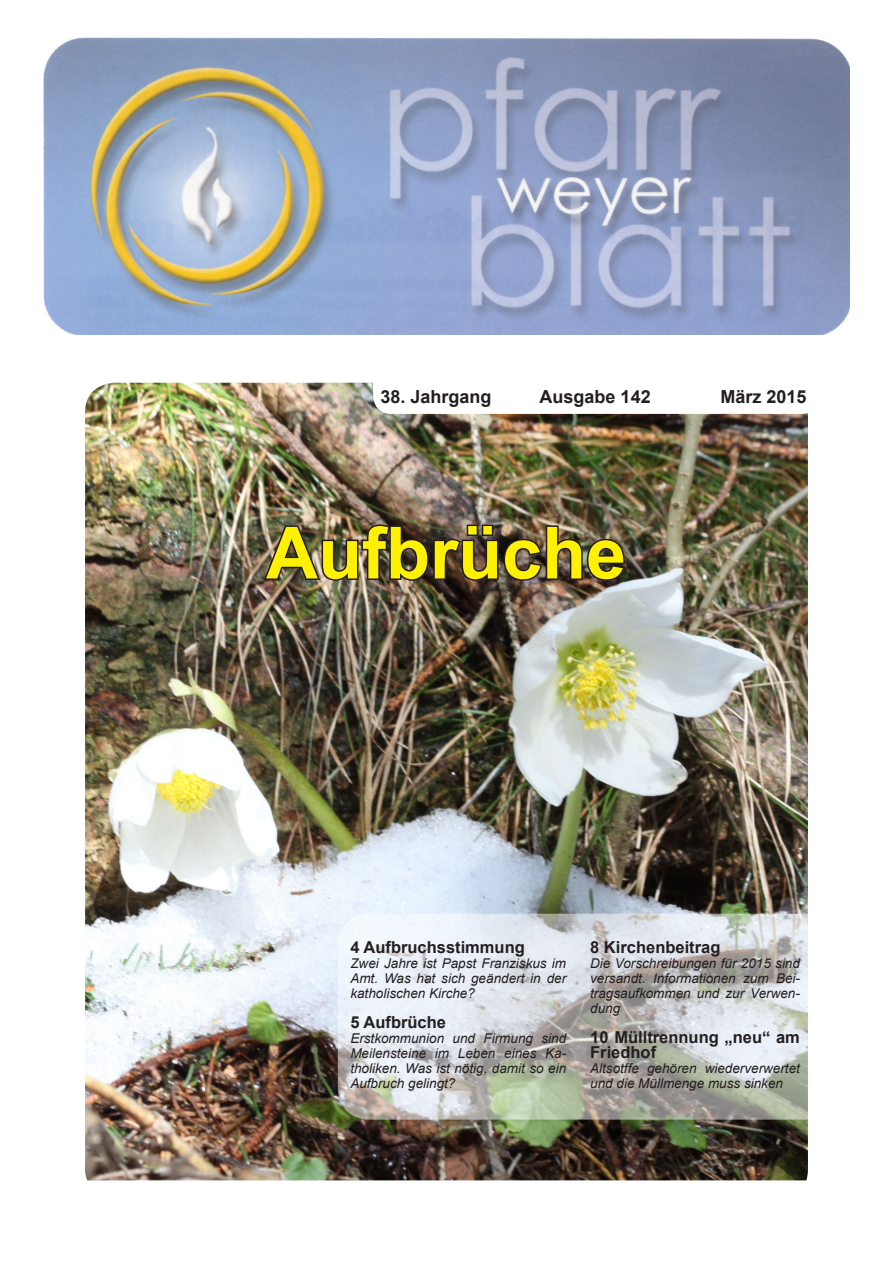
<style>
.page{position:relative;width:893px;height:1263px;background:#fff}
.page>*{position:absolute;margin:0;border:0;box-sizing:border-box;transform-origin:0 0}
.t1{font:700 72px "Arial";color:#fff101}
.t2{font:700 18px "Arial";color:#231f20}
.t3{font:700 16.5px/15px "Arial";color:#231f20}
.t4{font:italic 13.5px/15px "Arial";color:#231f20;text-align:justify}
</style>
<div class="page">
<img style="left:85px;top:383px;width:723px;height:797px">
<img style="left:44px;top:37px;width:805px;height:298px">
<div style="left:373px;top:367px;width:447px;height:47px;background:#fff;border-radius:18px"></div>
<img style="left:262px;top:523px;width:365px;height:60px">
<h2 class="t2" style="left:380px;top:384px;width:113px">38. Jahrgang</h2>
<h2 class="t2" style="left:540px;top:384px;width:113px">Ausgabe 142</h2>
<h2 class="t2" style="left:721px;top:384px;width:88px">März 2015</h2>
<h1 class="t1" style="left:266px;top:505px;width:361px">Aufbrüche</h1>
<p class="t3" style="left:350px;top:940px;width:176px">4 Aufbruchsstimmung</p>
<p class="t4" style="left:350px;top:956px;width:217px">Zwei Jahre ist Papst Franziskus im Amt. Was hat sich geändert in der katholischen Kirche?</p>
<p class="t3" style="left:350px;top:1015px;width:97px">5 Aufbrüche</p>
<p class="t4" style="left:350px;top:1031px;width:217px">Erstkommunion und Firmung sind Meilensteine im Leben eines Ka&shy;tholiken. Was ist nötig, damit so ein Aufbruch gelingt?</p>
<p class="t3" style="left:590px;top:940px;width:132px">8 Kirchenbeitrag</p>
<p class="t4" style="left:590px;top:956px;width:211px">Die Vorschreibungen für 2015 sind versandt. Informationen zum Bei&shy;tragsaufkommen und zur Verwen&shy;dung</p>
<p class="t3" style="left:590px;top:1030px;width:211px">10 Mülltrennung „neu“ am<br>Friedhof</p>
<p class="t4" style="left:590px;top:1061px;width:211px">Altsotffe gehören wiederverwertet und die Müllmenge muss sinken</p>
</div>
